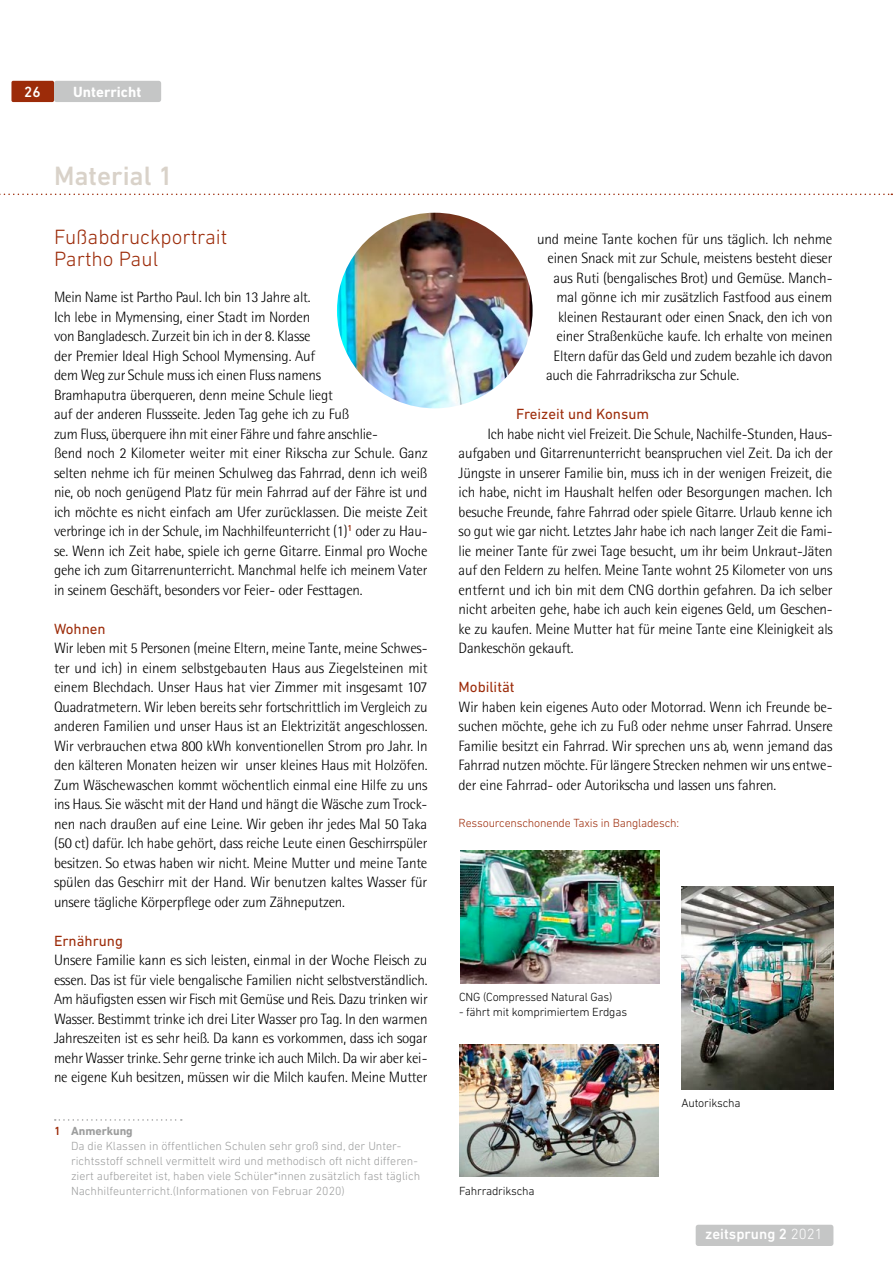
<style>
.page{position:relative;width:893px;height:1263px;background:#fff}
.page>*{position:absolute;margin:0;border:0;box-sizing:border-box;transform-origin:0 0}
.t1{font:500 27px "DIN Next LT Pro";color:#d9d2c9}
.t2{font:300 21px/22.5px "DIN Next LT Pro";color:#9c2b09}
.t3{font:300 15px/19.5px "Rotis Semi Sans Std";letter-spacing:-.015em;color:#000;text-align:justify}
.t4{font:15px "DIN Next LT Pro";color:#9c2b09}
.t5{font:500 15px "DIN Next LT Pro";color:#fff}
.t6{font:700 15px "DIN Next LT Pro";color:#fff}
.t7{font:300 12px/15px "DIN Next LT Pro";color:#9c9d9d}
.t8{font:300 12px "DIN Next LT Pro";letter-spacing:-.015em;color:#000}
.t9{font:300 12px "DIN Next LT Pro";letter-spacing:-.015em;color:#9c2b09}
.s1{font-weight:500;color:#9c2b09}
.s2{font-weight:700}
.s3{font-weight:300}
</style>
<div class="page">
<div style="left:11px;top:81px;width:43px;height:21px;background:#9c2b09;border-radius:2px"></div>
<div style="left:54px;top:81px;width:107px;height:21px;background:#c5c6c6;border-radius:3px"></div>
<svg style="left:0;top:194px;width:892px;height:1px"></svg>
<svg style="left:55px;top:1119px;width:127px;height:2px"></svg>
<img style="left:337px;top:213px;width:196px;height:195px;border-radius:98px">
<img style="left:460px;top:851px;width:200px;height:132px">
<img style="left:459px;top:1044px;width:199px;height:132px">
<img style="left:681px;top:886px;width:153px;height:204px">
<div style="left:696px;top:1225px;width:137px;height:21px;background:#c5c6c6;border-radius:3px"></div>
<p class="t5" style="left:24px;top:83px;width:18px">26</p>
<p class="t6" style="left:73px;top:83px;width:70px">Unterricht</p>
<h1 class="t1" style="left:54px;top:160px;width:120px">Material 1</h1>
<h2 class="t2" style="left:54px;top:225px;width:175px">Fußabdruckportrait<br>Partho Paul</h2>
<p class="t3" style="left:54px;top:287px;width:375px;text-align:left">Mein Name ist Partho Paul. Ich bin 13 Jahre alt.<br>Ich lebe in Mymensing, einer Stadt im Norden<br>von Bangladesch. Zurzeit bin ich in der 8. Klasse<br>der Premier Ideal High School Mymensing. Auf<br>dem Weg zur Schule muss ich einen Fluss namens<br>Bramhaputra überqueren, denn meine Schule liegt<br>auf der anderen Flussseite. Jeden Tag gehe ich zu Fuß<br>zum Fluss, überquere ihn mit einer Fähre und fahre anschlie-<br>ßend noch 2 Kilometer weiter mit einer Rikscha zur Schule. Ganz selten nehme ich für meinen Schulweg das Fahrrad, denn ich weiß nie, ob noch genügend Platz für mein Fahrrad auf der Fähre ist und ich möchte es nicht einfach am Ufer zurücklassen. Die meiste Zeit verbringe ich in der Schule, im Nachhilfeunterricht (1)<sup>1</sup> oder zu Hau&shy;se. Wenn ich Zeit habe, spiele ich gerne Gitarre. Einmal pro Woche gehe ich zum Gitarrenunterricht. Manchmal helfe ich meinem Vater in seinem Geschäft, besonders vor Feier- oder Festtagen.</p>
<p class="t4" style="left:54px;top:620px;width:53px">Wohnen</p>
<p class="t3" style="left:54px;top:638px;width:375px">Wir leben mit 5 Personen (meine Eltern, meine Tante, meine Schwes&shy;ter und ich) in einem selbstgebauten Haus aus Ziegelsteinen mit einem Blechdach. Unser Haus hat vier Zimmer mit insgesamt 107<br>Quadratmetern. Wir leben bereits sehr fortschrittlich im Vergleich zu anderen Familien und unser Haus ist an Elektrizität angeschlossen.<br>Wir verbrauchen etwa 800 kWh konventionellen Strom pro Jahr. In den kälteren Monaten heizen wir unser kleines Haus mit Holzöfen.<br>Zum Wäschewaschen kommt wöchentlich einmal eine Hilfe zu uns ins Haus. Sie wäscht mit der Hand und hängt die Wäsche zum Trock&shy;nen nach draußen auf eine Leine. Wir geben ihr jedes Mal 50 Taka (50 ct) dafür. Ich habe gehört, dass reiche Leute einen Geschirrspüler besitzen. So etwas haben wir nicht. Meine Mutter und meine Tante spülen das Geschirr mit der Hand. Wir benutzen kaltes Wasser für unsere tägliche Körperpflege oder zum Zähneputzen.</p>
<p class="t4" style="left:54px;top:932px;width:71px">Ernährung</p>
<p class="t3" style="left:54px;top:950px;width:375px">Unsere Familie kann es sich leisten, einmal in der Woche Fleisch zu essen. Das ist für viele bengalische Familien nicht selbstverständlich.<br>Am häufigsten essen wir Fisch mit Gemüse und Reis. Dazu trinken wir Wasser. Bestimmt trinke ich drei Liter Wasser pro Tag. In den warmen Jahreszeiten ist es sehr heiß. Da kann es vorkommen, dass ich sogar mehr Wasser trinke. Sehr gerne trinke ich auch Milch. Da wir aber kei&shy;ne eigene Kuh besitzen, müssen wir die Milch kaufen. Meine Mutter</p>
<p class="t7" style="left:71px;top:1123px;width:351px;text-indent:-17px"><span class="s1">1</span> <span class="s2">Anmerkung<br></span>Da die Klassen in öffentlichen Schulen sehr groß sind, der Unter&shy;richtsstoff schnell vermittelt wird und methodisch oft nicht differen&shy;ziert aufbereitet ist, haben viele Schüler*innen zusätzlich fast täglich Nachhilfeunterricht.(Informationen von Februar 2020)</p>
<p class="t3" style="left:537px;top:229px;width:297px">und meine Tante kochen für uns täglich. Ich nehme</p>
<p class="t3" style="left:548px;top:248px;width:286px">einen Snack mit zur Schule, meistens besteht dieser</p>
<p class="t3" style="left:554px;top:268px;width:280px">aus Ruti (bengalisches Brot) und Gemüse. Manch-</p>
<p class="t3" style="left:556px;top:287px;width:277px">mal gönne ich mir zusätzlich Fastfood aus einem</p>
<p class="t3" style="left:558px;top:307px;width:276px">kleinen Restaurant oder einen Snack, den ich von</p>
<p class="t3" style="left:556px;top:326px;width:278px">einer Straßenküche kaufe. Ich erhalte von meinen</p>
<p class="t3" style="left:554px;top:346px;width:280px">Eltern dafür das Geld und zudem bezahle ich davon</p>
<p class="t3" style="left:546px;top:365px;width:195px">auch die Fahrradrikscha zur Schule.</p>
<p class="t4" style="left:516px;top:405px;width:135px">Freizeit und Konsum</p>
<p class="t3" style="left:459px;top:424px;width:376px;text-indent:29px">Ich habe nicht viel Freizeit. Die Schule, Nachilfe-Stunden, Haus&shy;aufgaben und Gitarrenunterricht beanspruchen viel Zeit. Da ich der Jüngste in unserer Familie bin, muss ich in der wenigen Freizeit, die ich habe, nicht im Haushalt helfen oder Besorgungen machen. Ich besuche Freunde, fahre Fahrrad oder spiele Gitarre. Urlaub kenne ich so gut wie gar nicht. Letztes Jahr habe ich nach langer Zeit die Fami&shy;lie meiner Tante für zwei Tage besucht, um ihr beim Unkraut-Jäten auf den Feldern zu helfen. Meine Tante wohnt 25 Kilometer von uns entfernt und ich bin mit dem CNG dorthin gefahren. Da ich selber nicht arbeiten gehe, habe ich auch kein eigenes Geld, um Geschen&shy;ke zu kaufen. Meine Mutter hat für meine Tante eine Kleinigkeit als Dankeschön gekauft.</p>
<p class="t4" style="left:459px;top:678px;width:57px">Mobilität</p>
<p class="t3" style="left:459px;top:697px;width:376px">Wir haben kein eigenes Auto oder Motorrad. Wenn ich Freunde be&shy;suchen möchte, gehe ich zu Fuß oder nehme unser Fahrrad. Unsere Familie besitzt ein Fahrrad. Wir sprechen uns ab, wenn jemand das Fahrrad nutzen möchte. Für längere Strecken nehmen wir uns entwe&shy;der eine Fahrrad- oder Autorikscha und lassen uns fahren.</p>
<p class="t9" style="left:459px;top:816px;width:222px">Ressourcenschonende Taxis in Bangladesch:</p>
<p class="t8" style="left:459px;top:990px;width:155px">CNG (Compressed Natural Gas)</p>
<p class="t8" style="left:459px;top:1005px;width:170px">- fährt mit komprimiertem Erdgas</p>
<p class="t8" style="left:459px;top:1184px;width:77px">Fahrradrikscha</p>
<p class="t8" style="left:681px;top:1096px;width:61px">Autorikscha</p>
<p class="t5" style="left:705px;top:1226px;width:119px">zeitsprung 2 <span class="s3">2021</span></p>
</div>
